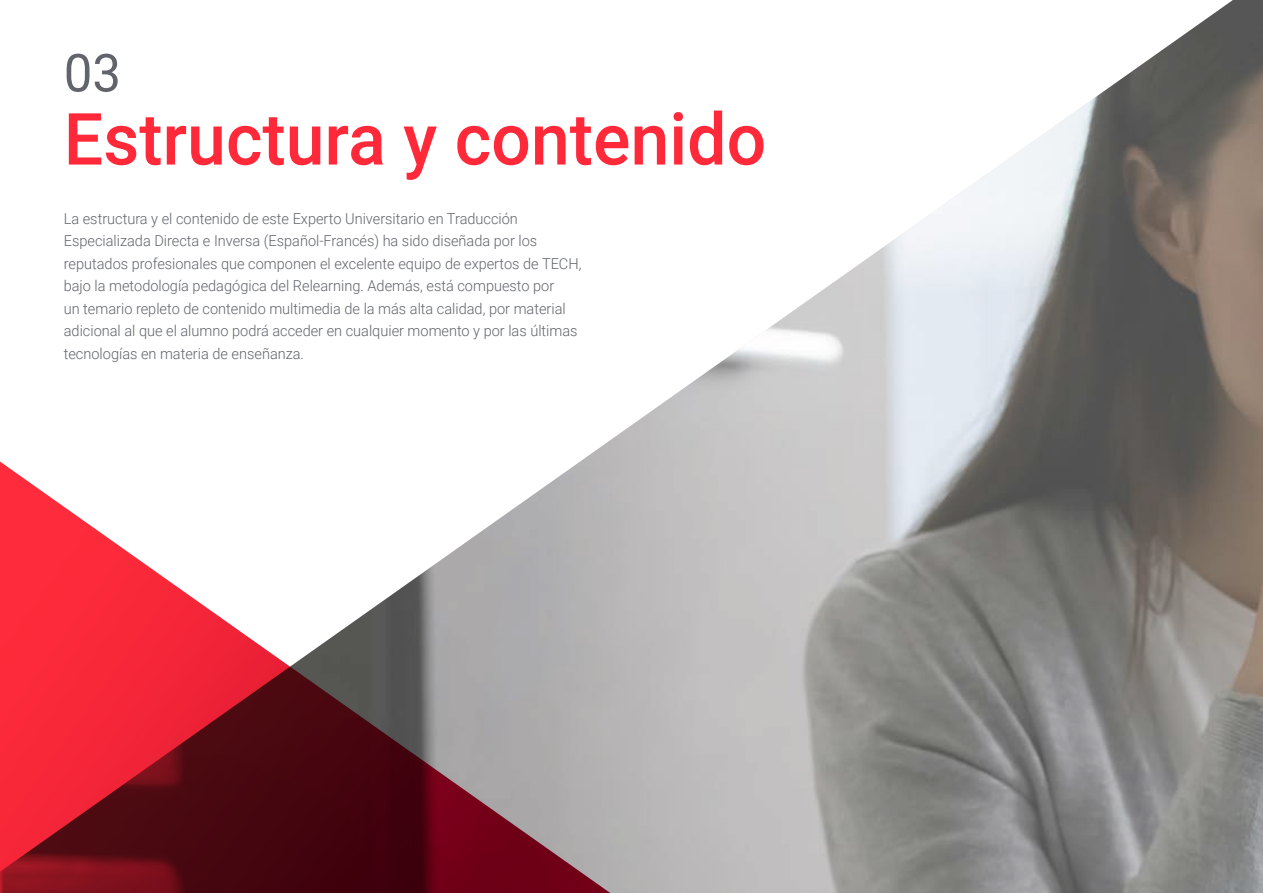
<style>
.page{position:relative;width:1263px;height:893px;background:#fff}
.page>*{position:absolute;margin:0;border:0;box-sizing:border-box;transform-origin:0 0}
.t1{font:500 72px "Roboto";color:#ff293a}
.t2{font:52.5px "Roboto";color:#61646a}
.t3{font:300 15px/22.5px "Roboto";color:#61646a}
</style>
<div class="page">
<img style="left:602px;top:0;width:661px;height:893px">
<svg style="left:0;top:446px;width:640px;height:447px"></svg>
<h2 class="t2" style="left:64px;top:36px;width:59px">03</h2>
<h1 class="t1" style="left:64px;top:89px;width:704px">Estructura y contenido</h1>
<p class="t3" style="left:64px;top:207px;width:519px">La estructura y el contenido de este Experto Universitario en Traducción Especializada Directa e Inversa (Español-Francés) ha sido diseñada por los reputados profesionales que componen el excelente equipo de expertos de TECH, bajo la metodología pedagógica del Relearning. Además, está compuesto por<br>un temario repleto de contenido multimedia de la más alta calidad, por material adicional al que el alumno podrá acceder en cualquier momento y por las últimas tecnologías en materia de enseñanza.</p>
</div>
